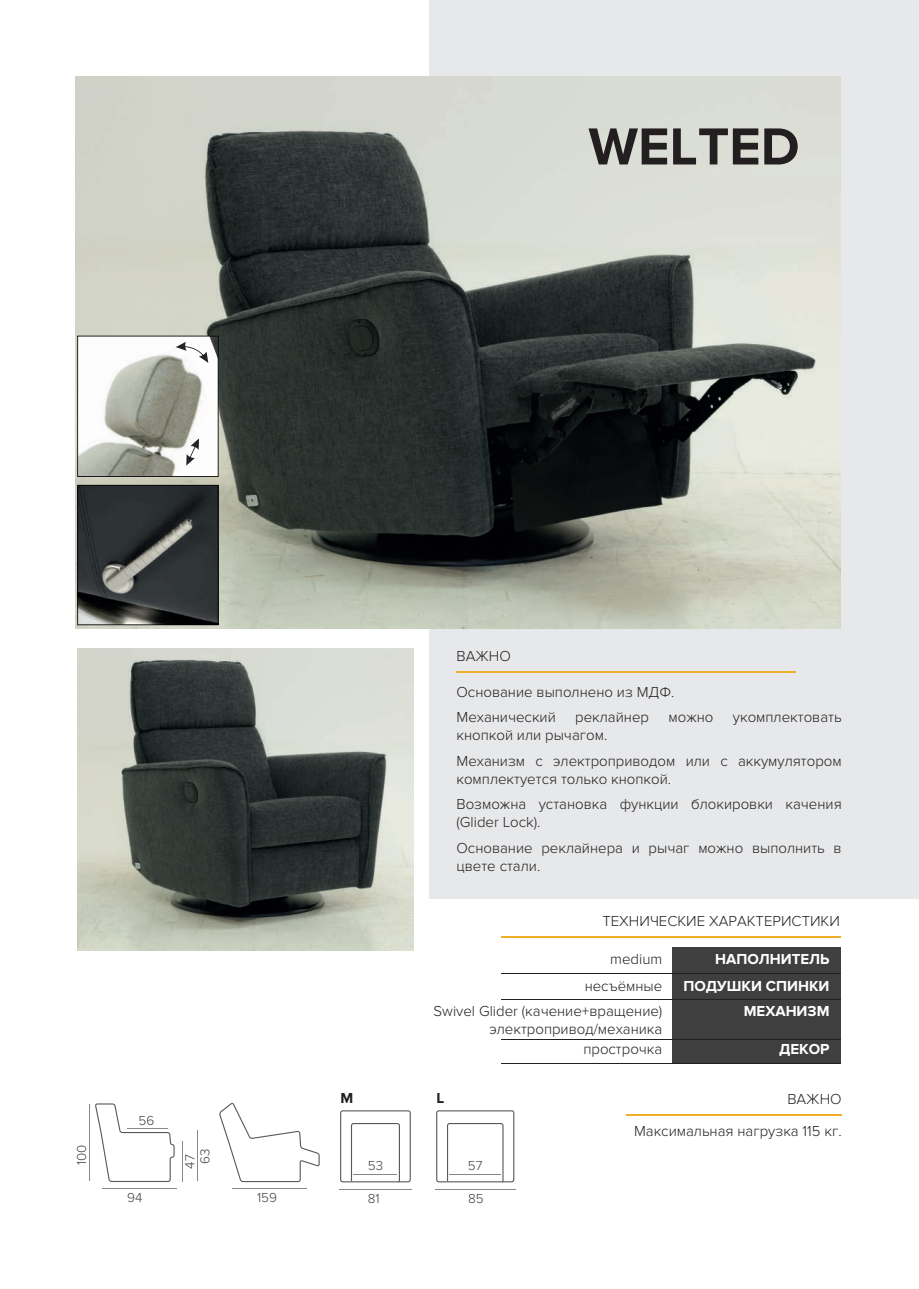
<style>
.page{position:relative;width:919px;height:1289px;background:#fff}
.page>*{position:absolute;margin:0;border:0;box-sizing:border-box;transform-origin:0 0}
.t1{font:700 54px "Proxima Nova";color:#231f20}
.t2{font:300 15px/25.5px "Proxima Nova";color:#231f20}
.t3{font:700 15px "Proxima Nova";color:#fff}
.t4{font:700 15px "Proxima Nova";color:#231f20}
.t5{font:300 13.5px/15px "Proxima Nova";color:#3f3f40;text-align:center}
</style>
<div class="page">
<hr style="left:626px;top:1114px;width:215px;height:1px;background:#efae2a">
<hr style="left:103px;top:1188px;width:74px;height:1px;background:#898888">
<hr style="left:89px;top:1104px;width:1px;height:76px;background:#898888">
<hr style="left:182px;top:1140px;width:1px;height:41px;background:#898888">
<hr style="left:197px;top:1130px;width:1px;height:51px;background:#898888">
<svg style="left:95px;top:1103px;width:80px;height:78px"></svg>
<hr style="left:339px;top:1188px;width:72px;height:1px;background:#898888">
<svg style="left:340px;top:1110px;width:71px;height:72px"></svg>
<hr style="left:435px;top:1188px;width:80px;height:1px;background:#898888">
<svg style="left:436px;top:1110px;width:78px;height:72px"></svg>
<svg style="left:219px;top:1103px;width:101px;height:86px"></svg>
<hr style="left:353px;top:1173px;width:44px;height:1px;background:#898888">
<hr style="left:449px;top:1174px;width:51px;height:1px;background:#898888">
<div style="left:429px;top:0;width:489px;height:899px;background:#e7e8e9"></div>
<img style="left:75px;top:76px;width:765px;height:552px">
<div style="left:672px;top:1036px;width:168px;height:26px;background:#3f3f40"></div>
<div style="left:672px;top:999px;width:168px;height:40px;background:#3f3f40"></div>
<div style="left:672px;top:947px;width:168px;height:26px;background:#3f3f40"></div>
<hr style="left:500px;top:936px;width:340px;height:2px;background:#efae2a">
<div style="left:672px;top:973px;width:168px;height:26px;background:#3f3f40"></div>
<hr style="left:500px;top:973px;width:340px;height:1px;background:#231f20">
<hr style="left:500px;top:999px;width:340px;height:1px;background:#231f20">
<hr style="left:500px;top:1039px;width:340px;height:1px;background:#231f20">
<hr style="left:500px;top:1062px;width:340px;height:1px;background:#231f20">
<img style="left:77px;top:648px;width:336px;height:302px">
<hr style="left:456px;top:671px;width:340px;height:2px;background:#efae2a">
<svg style="left:77px;top:485px;width:141px;height:140px;background:#373b3b"></svg>
<svg style="left:77px;top:335px;width:141px;height:142px"></svg>
<h1 class="t1" style="left:588px;top:115px;width:212px">WELTED</h1>
<p class="t5" style="left:138px;top:1112px;width:17px">56</p>
<p class="t5" style="left:74px;top:1164px;width:22px;rotate:-90deg">100</p>
<p class="t5" style="left:183px;top:1168px;width:22px;rotate:-90deg">47<br>63</p>
<p class="t5" style="left:127px;top:1190px;width:17px">94</p>
<p class="t2" style="left:456px;top:643px;width:56px">ВАЖНО</p>
<p class="t2" style="left:456px;top:679px;width:219px">Основание выполнено из МДФ.<br>Механический</p>
<p class="t2" style="left:575px;top:704px;width:75px">реклайнер</p>
<p class="t2" style="left:668px;top:704px;width:46px">можно</p>
<p class="t2" style="left:732px;top:704px;width:110px">укомплектовать</p>
<p class="t2" style="left:456px;top:722px;width:387px">кнопкой или рычагом.<br>Механизм с электроприводом или с аккумулятором</p>
<p class="t2" style="left:456px;top:766px;width:387px">комплектуется только кнопкой.<br>Возможна установка функции блокировки качения</p>
<p class="t2" style="left:456px;top:809px;width:387px">(Glider Lock).<br>Основание реклайнера и рычаг можно выполнить в</p>
<p class="t2" style="left:456px;top:853px;width:85px">цвете стали.</p>
<p class="t2" style="left:602px;top:908px;width:239px">ТЕХНИЧЕСКИЕ ХАРАКТЕРИСТИКИ</p>
<p class="t2" style="left:610px;top:946px;width:54px">medium</p>
<p class="t3" style="left:715px;top:950px;width:116px">НАПОЛНИТЕЛЬ</p>
<p class="t2" style="left:584px;top:972px;width:79px">несъёмные</p>
<p class="t3" style="left:683px;top:976px;width:147px">ПОДУШКИ СПИНКИ</p>
<p class="t2" style="left:433px;top:998px;width:230px">Swivel Glider (качение+вращение)</p>
<p class="t3" style="left:743px;top:1002px;width:87px">МЕХАНИЗМ</p>
<p class="t2" style="left:489px;top:1019px;width:174px;line-height:19.5px;text-align:right">электропривод/механика прострочка</p>
<p class="t3" style="left:779px;top:1040px;width:52px">ДЕКОР</p>
<p class="t4" style="left:340px;top:1089px;width:14px">M</p>
<p class="t4" style="left:436px;top:1089px;width:9px">L</p>
<p class="t5" style="left:368px;top:1157px;width:17px">53</p>
<p class="t5" style="left:468px;top:1158px;width:16px">57</p>
<p class="t5" style="left:257px;top:1190px;width:21px">159</p>
<p class="t5" style="left:367px;top:1191px;width:13px">81</p>
<p class="t5" style="left:468px;top:1191px;width:17px">85</p>
<p class="t2" style="left:634px;top:1083px;width:209px;line-height:31.8px;text-align:right">ВАЖНО<br>Максимальная нагрузка 115 кг.</p>
</div>
